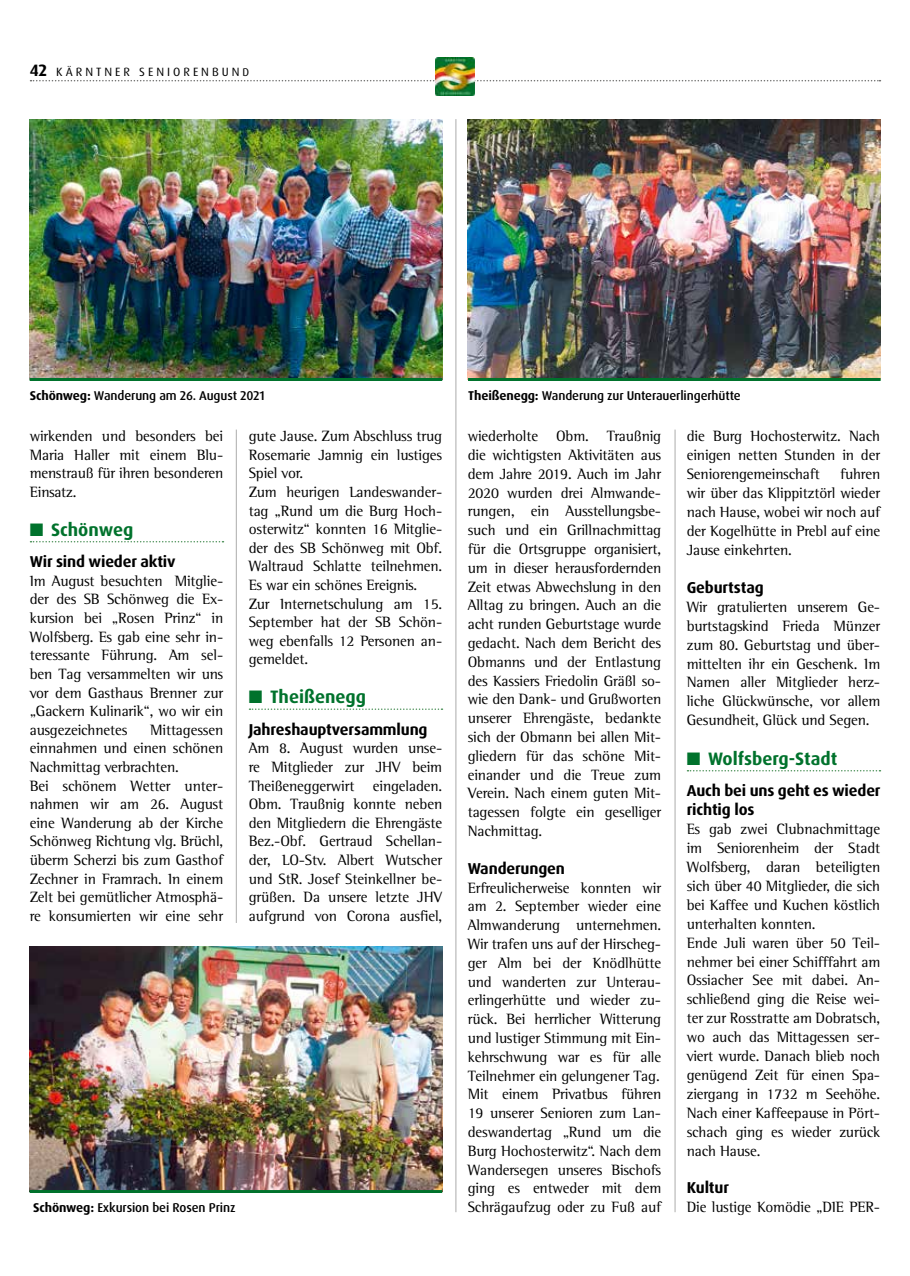
<style>
.page{position:relative;width:910px;height:1276px;background:#fff}
.page>*{position:absolute;margin:0;border:0;box-sizing:border-box;transform-origin:0 0}
.t1{font:700 18px "Dax Pro";color:#00722c}
.t2{font:700 15.75px/18.9px "Dax Pro";letter-spacing:-.01em;color:#000}
.t3{font:15.3px/18.6px "Rotis Semi Serif";letter-spacing:-.01em;color:#000;text-align:justify}
.t4{font:500 12.75px "Dax Pro";letter-spacing:-.01em;color:#000}
.t5{font:12px "Dax Pro";letter-spacing:.25em;color:#000}
.s1{font-weight:700;font-size:16.5px}
.s2{font-size:11.25px}
.s3{font-weight:700}
</style>
<div class="page">
<svg style="left:31px;top:80px;width:849px;height:1px"></svg>
<img style="left:436px;top:57px;width:38px;height:39px">
<hr style="left:456px;top:119px;width:1px;height:1093px;background:#878786">
<hr style="left:675px;top:429px;width:1px;height:783px;background:#878786">
<hr style="left:236px;top:429px;width:1px;height:494px;background:#878786">
<img style="left:29px;top:119px;width:413px;height:260px">
<hr style="left:30px;top:378px;width:412px;height:3px;background:#00722c">
<img style="left:468px;top:119px;width:413px;height:259px">
<hr style="left:468px;top:378px;width:413px;height:3px;background:#00722c">
<img style="left:29px;top:946px;width:413px;height:245px">
<hr style="left:30px;top:1190px;width:412px;height:3px;background:#00722c">
<svg style="left:31px;top:541px;width:192px;height:1px"></svg>
<svg style="left:249px;top:708px;width:193px;height:2px"></svg>
<svg style="left:687px;top:770px;width:193px;height:1px"></svg>
<p class="t5" style="left:30px;top:64px;width:221px"><span class="s1">42</span> KÄRNTNER SENIORENBUN<span class="s2">D</span></p>
<p class="t4" style="left:30px;top:387px;width:236px"><span class="s3">Schönweg:</span> Wanderung am 26. August 2021</p>
<p class="t4" style="left:468px;top:387px;width:274px"><span class="s3">Theißenegg:</span> Wanderung zur Unterauerlingerhütte</p>
<p class="t3" style="left:30px;top:427px;width:195px">wirkenden und besonders bei Maria Haller mit einem Blu&shy;menstrauß für ihren besonderen Einsatz.</p>
<p class="t1" style="left:30px;top:518px;width:105px">■ Schönweg</p>
<p class="t2" style="left:30px;top:552px;width:147px">Wir sind wieder aktiv</p>
<p class="t3" style="left:30px;top:571px;width:195px">Im August besuchten Mitglie&shy;der des SB Schönweg die Ex&shy;kursion bei „Rosen Prinz“ in Wolfsberg. Es gab eine sehr in&shy;teressante Führung. Am sel&shy;ben Tag versammelten wir uns vor dem Gasthaus Brenner zur „Gackern Kulinarik“, wo wir ein ausgezeichnetes</p>
<p class="t3" style="left:30px;top:720px;width:195px;text-align:left;text-indent:120px">Mittagessen einnahmen und einen schönen<br>Nachmittag verbrachten.<br>Bei schönem Wetter unter&shy;nahmen wir am 26. August eine Wanderung ab der Kirche<br>Schönweg Richtung vlg. Brüchl, überm Scherzi bis zum Gasthof<br>Zechner in Framrach. In einem<br>Zelt bei gemütlicher Atmosphä&shy;re konsumierten wir eine sehr</p>
<p class="t3" style="left:249px;top:427px;width:195px;text-align:left">gute Jause. Zum Abschluss trug<br>Rosemarie Jamnig ein lustiges<br>Spiel vor.<br>Zum heurigen Landeswander&shy;tag „Rund um die Burg Hoch&shy;osterwitz“ konnten 16 Mitglie&shy;der des SB Schönweg mit Obf.<br>Waltraud Schlatte teilnehmen.<br>Es war ein schönes Ereignis.<br>Zur Internetschulung am 15.<br>September hat der SB Schön&shy;weg ebenfalls 12 Personen an&shy;gemeldet.</p>
<p class="t1" style="left:249px;top:685px;width:119px">■ Theißenegg</p>
<p class="t2" style="left:249px;top:720px;width:180px">Jahreshauptversammlung</p>
<p class="t3" style="left:249px;top:739px;width:195px">Am 8. August wurden unse&shy;re Mitglieder zur JHV beim Theißeneggerwirt eingeladen.<br>Obm. Traußnig konnte neben den Mitgliedern die Ehrengäste Bez.-Obf. Gertraud Schellan&shy;der, LO-Stv. Albert Wutscher und StR. Josef Steinkellner be&shy;grüßen. Da unsere letzte JHV aufgrund von Corona ausfiel,</p>
<p class="t4" style="left:33px;top:1199px;width:204px"><span class="s3">Schönweg:</span> Exkursion bei Rosen Prinz</p>
<p class="t3" style="left:468px;top:426px;width:195px">wiederholte Obm. Traußnig die wichtigsten Aktivitäten aus dem Jahre 2019. Auch im Jahr 2020 wurden drei Almwande&shy;rungen, ein Ausstellungsbe&shy;such und ein Grillnachmittag für die Ortsgruppe organisiert, um in dieser herausfordernden Zeit etwas Abwechslung in den Alltag zu bringen. Auch an die acht runden Geburtstage wurde gedacht. Nach dem Bericht des Obmanns und der Entlastung des Kassiers Friedolin Gräßl so&shy;wie den Dank- und Grußworten unserer Ehrengäste, bedankte sich der Obmann bei allen Mit&shy;gliedern für das schöne Mit&shy;einander und die Treue zum Verein. Nach einem guten Mit&shy;tagessen folgte ein geselliger Nachmittag.</p>
<p class="t2" style="left:468px;top:859px;width:99px">Wanderungen</p>
<p class="t3" style="left:468px;top:878px;width:195px">Erfreulicherweise konnten wir am 2. September wieder eine Almwanderung unternehmen.<br>Wir trafen uns auf der Hirscheg&shy;ger Alm bei der Knödlhütte und wanderten zur Unterau&shy;erlingerhütte und wieder zu&shy;rück. Bei herrlicher Witterung und lustiger Stimmung mit Ein&shy;kehrschwung war es für alle Teilnehmer ein gelungener Tag.<br>Mit einem Privatbus führen 19 unserer Senioren zum Lan&shy;deswandertag „Rund um die Burg Hochosterwitz“. Nach dem Wandersegen unseres Bischofs ging es entweder mit dem Schrägaufzug oder zu Fuß auf</p>
<p class="t3" style="left:687px;top:426px;width:195px">die Burg Hochosterwitz. Nach einigen netten Stunden in der Seniorengemeinschaft</p>
<p class="t3" style="left:687px;top:464px;width:195px;text-indent:153px">fuhren wir über das Klippitztörl wieder nach Hause, wobei wir noch auf der Kogelhütte in Prebl auf eine Jause einkehrten.</p>
<p class="t2" style="left:687px;top:578px;width:78px">Geburtstag</p>
<p class="t3" style="left:687px;top:597px;width:195px">Wir gratulierten unserem Ge&shy;burtstagskind Frieda Münzer zum 80. Geburtstag und über&shy;mittelten ihr ein Geschenk. Im Namen aller Mitglieder herz&shy;liche Glückwünsche, vor allem Gesundheit, Glück und Segen.</p>
<p class="t1" style="left:687px;top:747px;width:152px">■ Wolfsberg-Stadt</p>
<p class="t2" style="left:687px;top:781px;width:195px">Auch bei uns geht es wieder richtig los</p>
<p class="t3" style="left:687px;top:819px;width:195px;text-align:left">Es gab zwei Clubnachmittage im Seniorenheim der Stadt<br>Wolfsberg, daran beteiligten sich über 40 Mitglieder, die sich bei Kaffee und Kuchen köstlich unterhalten konnten.<br>Ende Juli waren über 50 Teil&shy;nehmer bei einer Schifffahrt am<br>Ossiacher See mit dabei. An&shy;schließend ging die Reise wei&shy;ter zur Rosstratte am Dobratsch, wo auch das Mittagessen ser&shy;viert wurde. Danach blieb noch genügend Zeit für einen Spa&shy;ziergang in 1732 m Seehöhe.<br>Nach einer Kaffeepause in Pört&shy;schach ging es wieder zurück nach Hause.</p>
<p class="t2" style="left:687px;top:1178px;width:44px">Kultur</p>
<p class="t3" style="left:687px;top:1197px;width:195px">Die lustige Komödie „DIE PER-</p>
</div>
